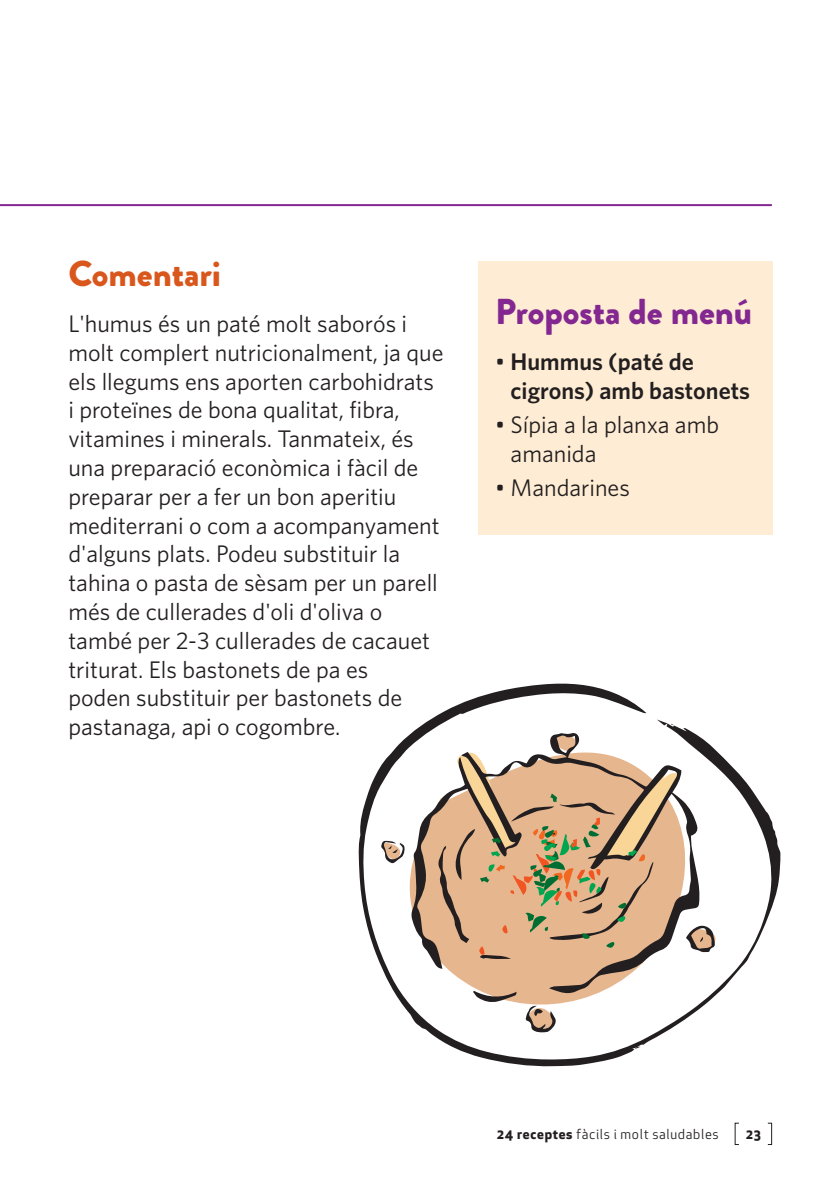
<style>
.page{position:relative;width:840px;height:1191px;background:#fff}
.page>*{position:absolute;margin:0;border:0;box-sizing:border-box;transform-origin:0 0}
.t1{font:900 36px "Brandon Grotesque";color:#832890}
.t2{font:900 36px "Brandon Grotesque";color:#d9571c}
.t3{font:24px/28.8px "Whitney HTF";color:#231f20}
.t4{font:600 24px/28.8px "Whitney HTF";color:#231f20}
.t5{font:13.6px "Apex New";letter-spacing:.05em;color:#231f20}
.t6{font:700 13.6px "Apex New";color:#231f20}
.s1{font-weight:400}
.s2{font-weight:700}
</style>
<div class="page">
<hr style="left:0;top:204px;width:771px;height:2px;background:#832890">
<div style="left:478px;top:261px;width:293px;height:273px;background:#feedd4"></div>
<svg style="left:358px;top:683px;width:422px;height:383px"></svg>
<svg style="left:411px;top:733px;width:288px;height:260px"></svg>
<svg style="left:473px;top:990px;width:43px;height:13px"></svg>
<svg style="left:525px;top:1005px;width:30px;height:27px"></svg>
<svg style="left:380px;top:840px;width:27px;height:23px"></svg>
<svg style="left:634px;top:1046px;width:6px;height:3px"></svg>
<svg style="left:656px;top:719px;width:18px;height:6px"></svg>
<svg style="left:438px;top:733px;width:287px;height:226px"></svg>
<p class="t2" style="left:68px;top:248px;width:154px">Comentari</p>
<p class="t3" style="left:68px;top:309px;width:376px">L'humus és un paté molt saborós i molt complert nutricionalment, ja que els llegums ens aporten carbohidrats i proteïnes de bona qualitat, fibra, vitamines i minerals. Tanmateix, és una preparació econòmica i fàcil de preparar per a fer un bon aperitiu mediterrani o com a acompanyament d'alguns plats. Podeu substituir la tahina o pasta de sèsam per un parell més de cullerades d'oli d'oliva o també per 2-3 cullerades de cacauet triturat. Els bastonets de pa es<br>poden substituir per bastonets de pastanaga, api o cogombre.</p>
<p class="t1" style="left:495px;top:286px;width:258px">Proposta de menú</p>
<p class="t4" style="left:510px;top:346px;width:241px;text-indent:-15px"><span class="s1">•</span> Hummus (paté de cigrons) amb bastonets</p>
<p class="t3" style="left:510px;top:410px;width:210px;text-indent:-15px">• Sípia a la planxa amb amanida</p>
<p class="t3" style="left:495px;top:473px;width:136px">• Mandarines</p>
<p class="t5" style="left:496px;top:1125px;width:223px"><span class="s2">24 receptes</span> fàcils i molt saludables</p>
<p class="t6" style="left:745px;top:1123px;width:17px">23</p>
</div>
